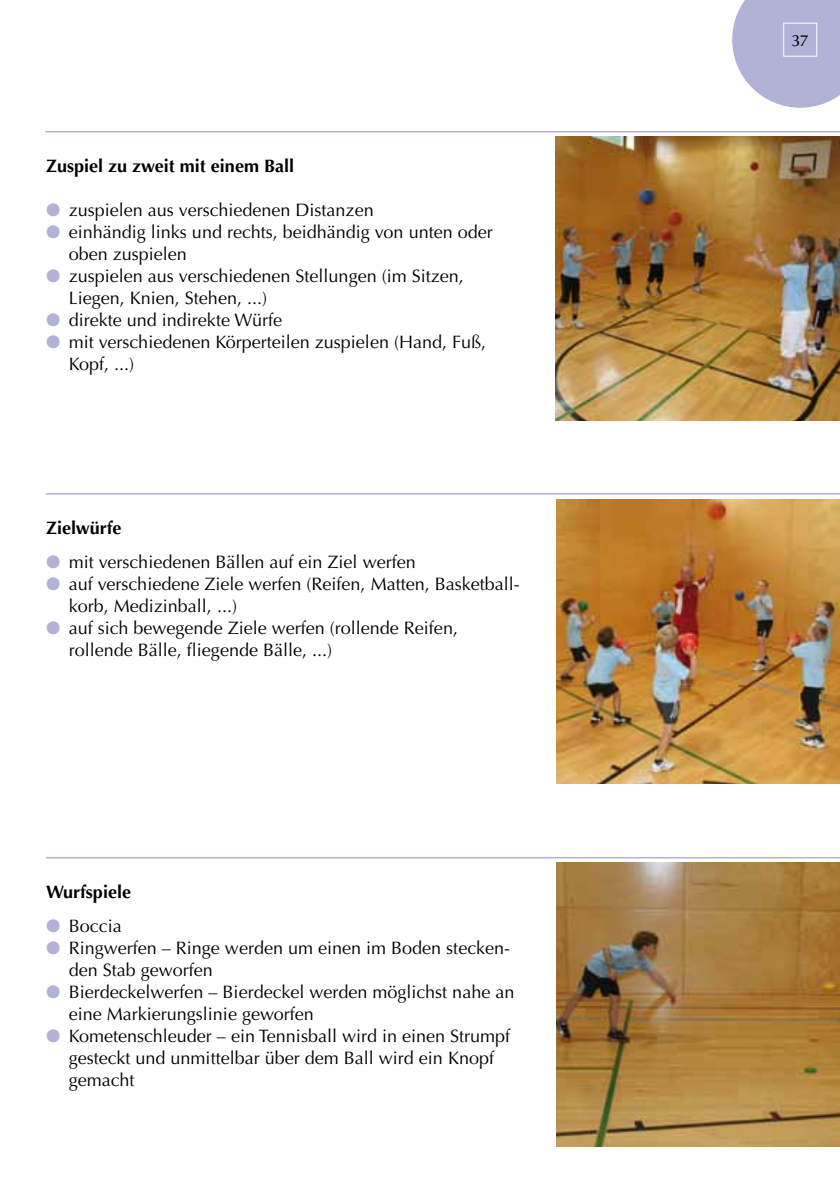
<style>
.page{position:relative;width:840px;height:1191px;background:#fff}
.page>*{position:absolute;margin:0;border:0;box-sizing:border-box;transform-origin:0 0}
.t1{font:18px/22px "Optima LT Std";color:#000}
.t2{font:700 18px "Optima LT Std";color:#000}
.t3{font:500 16px "Optima LT Std";color:#000}
.s1{color:#b1b2d6}
</style>
<div class="page">
<svg style="left:732px;top:0;width:107px;height:108px"></svg>
<div style="left:782px;top:23px;width:34px;height:34px;border:1px solid #fff"></div>
<img style="left:556px;top:862px;width:283px;height:284px">
<img style="left:556px;top:499px;width:283px;height:284px">
<img style="left:555px;top:137px;width:284px;height:283px">
<hr style="left:46px;top:493px;width:793px;height:1px;background:#b1b2d6">
<hr style="left:45px;top:131px;width:794px;height:1px;background:#b1b2d6">
<hr style="left:46px;top:857px;width:793px;height:1px;background:#b1b2d6">
<p class="t2" style="left:46px;top:155px;width:249px">Zuspiel zu zweit mit einem Ball</p>
<p class="t1" style="left:46px;top:199px;width:329px"><span class="s1">●</span> zuspielen aus verschiedenen Distanzen</p>
<p class="t1" style="left:69px;top:221px;width:425px;text-indent:-23px"><span class="s1">●</span> einhändig links und rechts, beidhändig von unten oder oben zuspielen</p>
<p class="t1" style="left:69px;top:265px;width:396px;text-indent:-23px"><span class="s1">●</span> zuspielen aus verschiedenen Stellungen (im Sitzen,<br>Liegen, Knien, Stehen, ...)</p>
<p class="t1" style="left:46px;top:309px;width:237px"><span class="s1">●</span> direkte und indirekte Würfe</p>
<p class="t1" style="left:69px;top:331px;width:418px;text-indent:-23px"><span class="s1">●</span> mit verschiedenen Körperteilen zuspielen (Hand, Fuß,<br>Kopf, ...)</p>
<p class="t2" style="left:46px;top:517px;width:77px">Zielwürfe</p>
<p class="t1" style="left:46px;top:551px;width:371px"><span class="s1">●</span> mit verschiedenen Bällen auf ein Ziel werfen</p>
<p class="t1" style="left:69px;top:573px;width:452px;text-indent:-23px"><span class="s1">●</span> auf verschiedene Ziele werfen (Reifen, Matten, Basketball&shy;korb, Medizinball, ...)</p>
<p class="t1" style="left:69px;top:617px;width:390px;text-indent:-23px"><span class="s1">●</span> auf sich bewegende Ziele werfen (rollende Reifen, rollende Bälle, fliegende Bälle, ...)</p>
<p class="t2" style="left:46px;top:881px;width:86px">Wurfspiele</p>
<p class="t1" style="left:46px;top:915px;width:77px"><span class="s1">●</span> Boccia</p>
<p class="t1" style="left:69px;top:937px;width:442px;text-indent:-23px"><span class="s1">●</span> Ringwerfen – Ringe werden um einen im Boden stecken&shy;den Stab geworfen</p>
<p class="t1" style="left:69px;top:981px;width:447px;text-indent:-23px"><span class="s1">●</span> Bierdeckelwerfen – Bierdeckel werden möglichst nahe an eine Markierungslinie geworfen</p>
<p class="t1" style="left:69px;top:1025px;width:443px;text-indent:-23px"><span class="s1">●</span> Kometenschleuder – ein Tennisball wird in einen Strumpf gesteckt und unmittelbar über dem Ball wird ein Knopf gemacht</p>
<p class="t3" style="left:791px;top:31px;width:17px">37</p>
</div>
